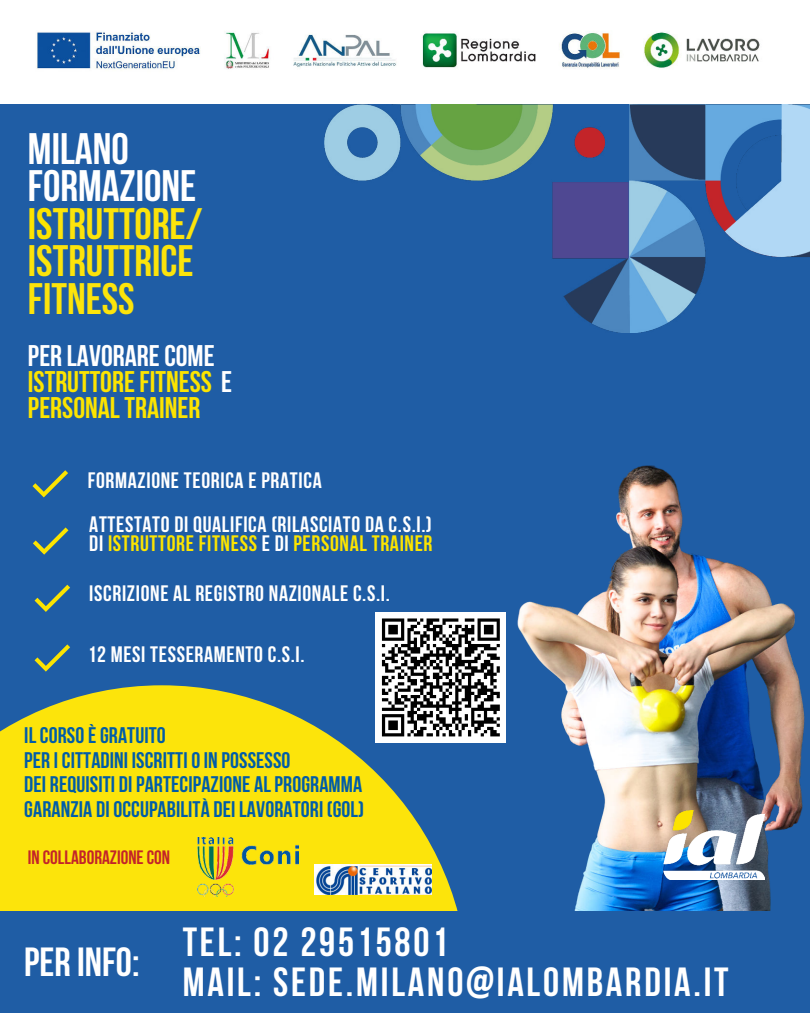
<style>
.page{position:relative;width:810px;height:1013px;background:#fff}
.page>*{position:absolute;margin:0;border:0;box-sizing:border-box;transform-origin:0 0}
.t1{font:700 43.9px/37.5px "Bebas Neue";color:#fce40b}
.t2{font:700 40.5px/39.7px "Bebas Neue";letter-spacing:.07em;color:#fff}
.t3{font:700 29.7px/26.2px "Bebas Neue";color:#fce400}
.t4{font:700 22.5px/24.4px "Bebas Neue";letter-spacing:.005em;color:#005ca8}
.t5{font:700 22.3px/19.5px "Bebas Neue";letter-spacing:.03em;color:#fff}
.t6{font:700 19.3px "Bebas Neue";color:#c32429}
.s1{color:#fff}
.s2{color:#fce400}
</style>
<div class="page">
<div style="left:0;top:0;width:810px;height:1012px;background:#1f5da5"></div>
<img style="left:324px;top:103px;width:486px;height:230px">
<img style="left:468px;top:465px;width:337px;height:446px">
<svg style="left:0;top:685px;width:468px;height:226px;fill:#fce40b"></svg>
<div style="left:0;top:0;width:810px;height:103px;background:#fff"></div>
<img style="left:36px;top:31px;width:724px;height:39px">
<img style="left:197px;top:837px;width:101px;height:59px">
<img style="left:315px;top:864px;width:117px;height:30px">
<svg style="left:32px;top:470px;width:36px;height:27px"></svg>
<svg style="left:33px;top:527px;width:35px;height:27px"></svg>
<svg style="left:35px;top:584px;width:35px;height:28px"></svg>
<img style="left:664px;top:810px;width:101px;height:69px">
<svg style="left:35px;top:644px;width:35px;height:27px"></svg>
<div style="left:376px;top:612px;width:130px;height:130px;background:#fff"></div>
<svg style="left:381px;top:618px;width:119px;height:119px"></svg>
<h1 class="t1" style="left:28px;top:129px;width:176px"><span class="s1">MILANO<br>FORMAZIONE<br></span><span class="s2">IS</span>TRUTTORE/<br>ISTRUTTRICE<br>FITNESS</h1>
<h3 class="t3" style="left:28px;top:342px;width:206px"><span class="s1">PER LAVORARE COME<br></span>ISTRUTTORE FITNESS <span class="s1">E<br></span>PERSONAL TRAINER</h3>
<p class="t5" style="left:88px;top:470px;width:236px">FORMAZIONE TEORICA E PRATICA</p>
<p class="t5" style="left:89px;top:514px;width:345px">ATTESTATO DI QUALIFICA (RILASCIATO DA C.S.I.)<br>DI <span class="s2">ISTRUTTORE FITNESS</span> E DI <span class="s2">PERSONAL TRAINER</span></p>
<p class="t5" style="left:89px;top:583px;width:302px">ISCRIZIONE AL REGISTRO NAZIONALE C.S.I.</p>
<p class="t5" style="left:88px;top:644px;width:218px">12 MESI TESSERAMENTO C.S.I.</p>
<p class="t4" style="left:24px;top:723px;width:341px">IL CORSO È GRATUITO<br>PER I CITTADINI ISCRITTI O IN POSSESSO<br>DEI REQUISITI DI PARTECIPAZIONE AL PROGRAMMA GARANZIA DI OCCUPABILITÀ DEI LAVORATORI (GOL)</p>
<p class="t6" style="left:28px;top:846px;width:144px">IN COLLABORAZIONE CON</p>
<h2 class="t2" style="left:24px;top:941px;width:117px">PER INFO:</h2>
<h2 class="t2" style="left:183px;top:922px;width:547px">TEL: 02 29515801<br>MAIL: SEDE.MILANO@IALOMBARDIA.IT</h2>
</div>
